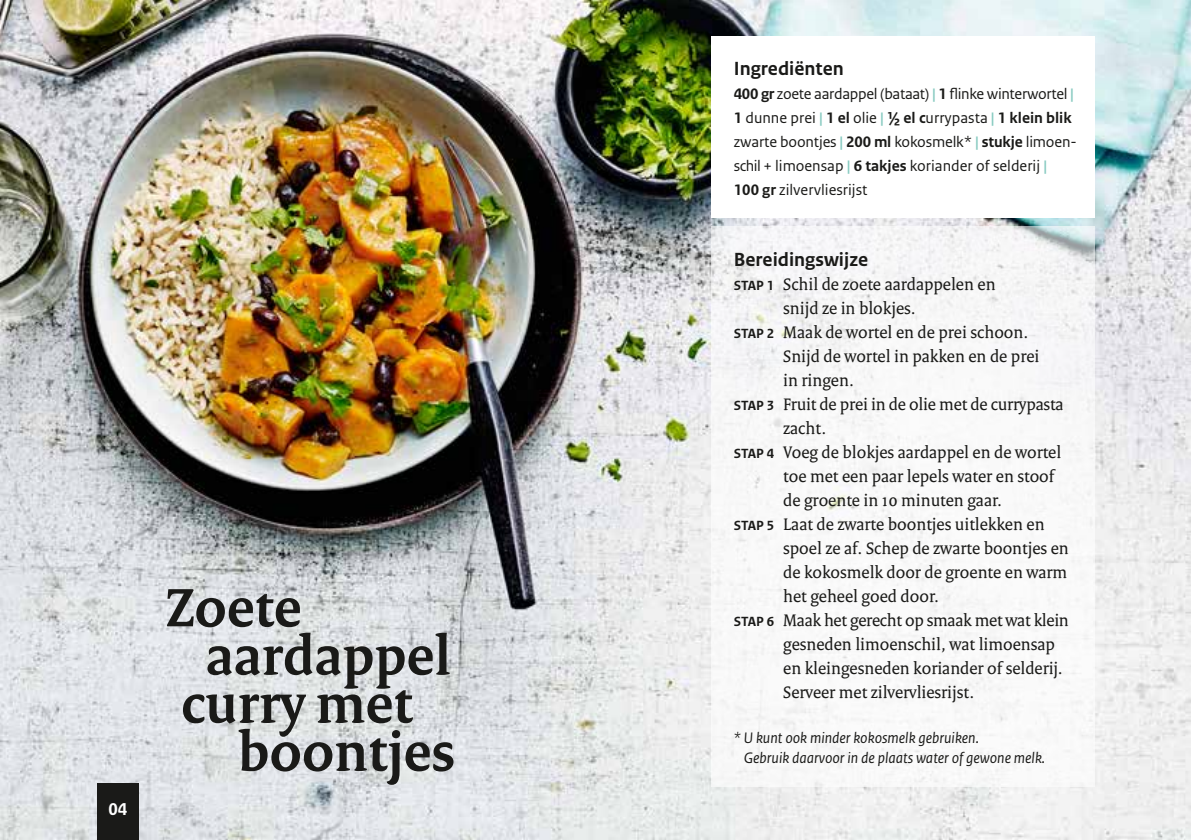
<style>
.page{position:relative;width:1191px;height:840px;background:#fff}
.page>*{position:absolute;margin:0;border:0;box-sizing:border-box;transform-origin:0 0}
.t1{font:700 58px "Rijksoverheid Serif";color:#1a1a18}
.t2{font:700 20px "Rijksoverheid Sans Text";color:#1a1a18}
.t3{font:18px "Rijksoverheid Serif";color:#1a1a18}
.t4{font:700 18px "Rijksoverheid Sans Text";color:#fff}
.t5{font:16px/24px "Rijksoverheid Sans Text";letter-spacing:-.01em;color:#1a1a18}
.t6{font:italic 16px/20px "Rijksoverheid Sans Text";color:#1a1a18}
.s1{font-weight:700}
.s2{font-weight:700;color:#86cac0}
.s3{font-family:"Rijksoverheid Sans Text";font-weight:700;font-size:14px}
</style>
<div class="page">
<img style="left:0;top:0;width:1191px;height:839px">
<div style="left:711px;top:226px;width:383px;height:560px;background:#f8f8f9"></div>
<div style="left:711px;top:36px;width:383px;height:182px;background:#fff"></div>
<div style="left:97px;top:782px;width:42px;height:57px;background:#1a1a18"></div>
<p class="t4" style="left:108px;top:798px;width:20px">04</p>
<h1 class="t1" style="left:165px;top:572px;width:138px">Zoete</h1>
<h1 class="t1" style="left:206px;top:620px;width:247px">aardappel</h1>
<h1 class="t1" style="left:181px;top:668px;width:233px">curry met</h1>
<h1 class="t1" style="left:238px;top:716px;width:219px">boontjes</h1>
<p class="t2" style="left:734px;top:57px;width:111px">Ingrediënten</p>
<p class="t5" style="left:734px;top:82px;width:344px"><span class="s1">400 gr</span> zoete aardappel (bataat) <span class="s2">|</span> <span class="s1">1</span> flinke winterwortel <span class="s2">| </span><span class="s1">1</span> dunne prei <span class="s2">|</span> <span class="s1">1 el</span> olie <span class="s2">|</span> <span class="s1">½ el c</span>urrypasta <span class="s2">|</span> <span class="s1">1 klein blik </span>zwarte boontjes <span class="s2">|</span> <span class="s1">200 ml</span> kokosmelk* <span class="s2">|</span> <span class="s1">stukje</span> limoen‑ schil + limoensap <span class="s2">|</span> <span class="s1">6 takjes</span> koriander of selderij <span class="s2">|<br></span><span class="s1">100 gr</span> zilvervliesrijst</p>
<p class="t2" style="left:734px;top:248px;width:136px">Bereidingswijze</p>
<p class="t3" style="left:734px;top:273px;width:263px"><span class="s3">STAP 1</span> Schil de zoete aardappelen en</p>
<p class="t3" style="left:783px;top:297px;width:134px">snijd ze in blokjes.</p>
<p class="t3" style="left:734px;top:321px;width:296px"><span class="s3">STAP 2</span> Maak de wortel en de prei schoon.</p>
<p class="t3" style="left:783px;top:345px;width:258px">Snijd de wortel in pakken en de prei</p>
<p class="t3" style="left:783px;top:369px;width:72px">in ringen.</p>
<p class="t3" style="left:734px;top:393px;width:331px"><span class="s3">STAP 3</span> Fruit de prei in de olie met de currypasta</p>
<p class="t3" style="left:783px;top:417px;width:45px">zacht.</p>
<p class="t3" style="left:734px;top:441px;width:329px"><span class="s3">STAP 4</span> Voeg de blokjes aardappel en de wortel</p>
<p class="t3" style="left:783px;top:465px;width:272px">toe met een paar lepels water en stoof</p>
<p class="t3" style="left:783px;top:489px;width:220px">de groente in 10 minuten gaar.</p>
<p class="t3" style="left:734px;top:513px;width:312px"><span class="s3">STAP 5</span> Laat de zwarte boontjes uitlekken en</p>
<p class="t3" style="left:783px;top:537px;width:287px">spoel ze af. Schep de zwarte boontjes en</p>
<p class="t3" style="left:783px;top:561px;width:285px">de kokosmelk door de groente en warm</p>
<p class="t3" style="left:783px;top:585px;width:157px">het geheel goed door.</p>
<p class="t3" style="left:734px;top:609px;width:336px"><span class="s3">STAP 6</span> Maak het gerecht op smaak met wat klein</p>
<p class="t3" style="left:783px;top:633px;width:273px">gesneden limoenschil, wat limoensap</p>
<p class="t3" style="left:783px;top:657px;width:281px">en kleingesneden koriander of selderij.</p>
<p class="t3" style="left:783px;top:681px;width:193px">Serveer met zilvervliesrijst.</p>
<p class="t6" style="left:744px;top:727px;width:303px;text-indent:-10px">* U kunt ook minder kokosmelk gebruiken.<br>Gebruik daarvoor in de plaats water of gewone melk.</p>
</div>
